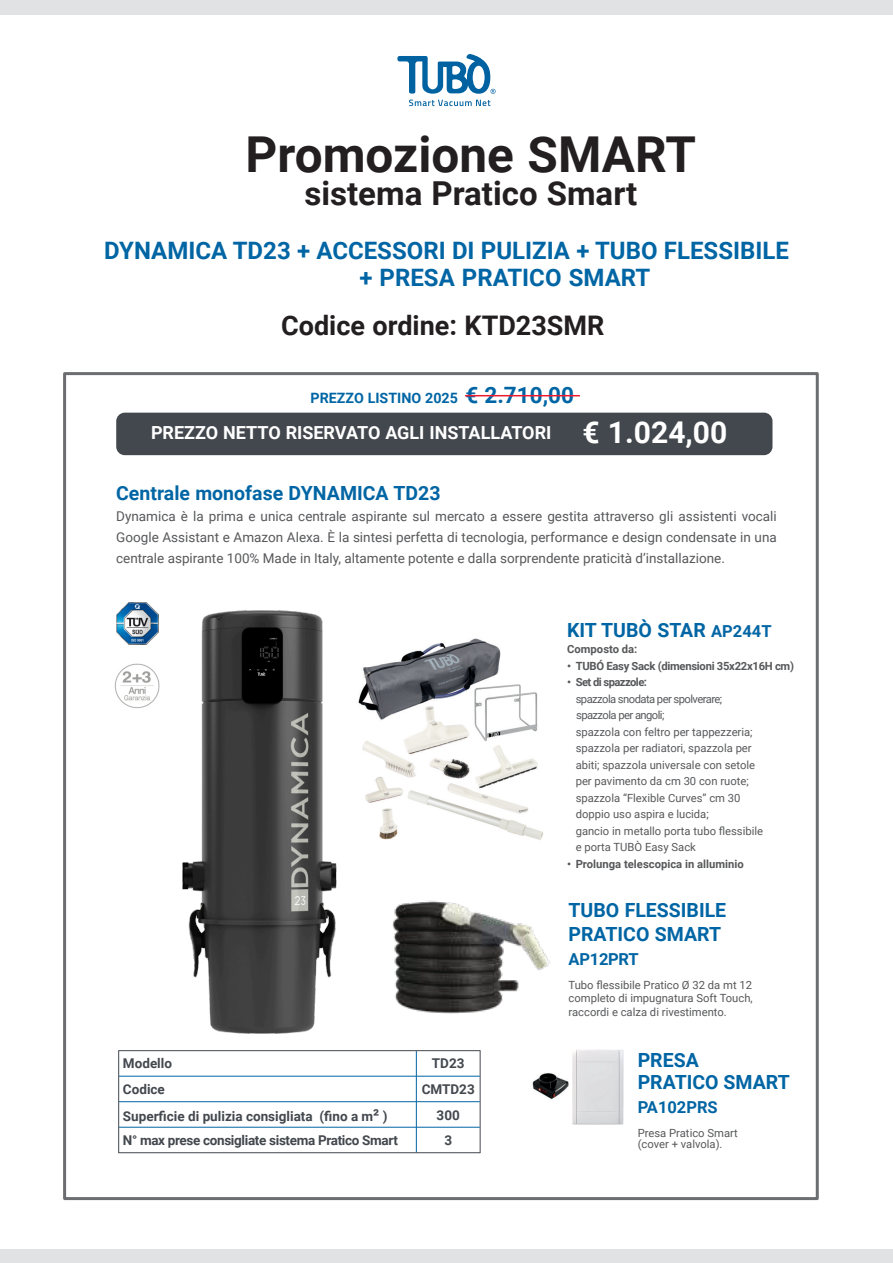
<style>
.page{position:relative;width:893px;height:1263px;background:#fff}
.page>*{position:absolute;margin:0;border:0;box-sizing:border-box;transform-origin:0 0}
.t1{font:700 49.5px "Roboto";color:#231f20}
.t2{font:700 33px "Roboto";color:#231f20}
.t3{font:700 27px "Roboto";color:#231f20}
.t4{font:700 24px/27px "Roboto";color:#0065a4}
.t5{font:700 19.5px/24px "Roboto";color:#0065a4}
.t6{font:700 18px "Roboto";color:#fff}
.t7{font:700 16.5px "Roboto";letter-spacing:-.015em;color:#0065a4}
.t8{font:700 14.25px "Roboto";color:#0065a4}
.t9{font:13.5px/21px "Roboto";color:#57585a;text-align:justify}
.t10{font:700 13.5px "Roboto";color:#43484e}
.t11{font:700 13.5px "Roboto";letter-spacing:-.025em;color:#43484e}
.t12{font:11.25px/16.5px "Roboto";color:#57585a}
.t13{font:700 11.25px "Roboto";color:#57585a}
.t14{font:700 11.25px "Roboto";letter-spacing:-.025em;color:#57585a}
.t15{font:700 11.25px "Roboto";letter-spacing:-.05em;color:#57585a}
.s1{font-size:22.5px}
.s2{font-size:30px}
.s3{font-size:16.5px}
</style>
<div class="page">
<div style="left:63px;top:372px;width:756px;height:828px;border:3px solid #6c6d70"></div>
<div style="left:0;top:0;width:893px;height:15px;background:#e1e2e4"></div>
<div style="left:0;top:1249px;width:893px;height:14px;background:#e1e2e4"></div>
<img style="left:532px;top:1049px;width:92px;height:75px">
<div style="left:116px;top:413px;width:656px;height:42px;background:#43484e;border-radius:9px"></div>
<svg style="left:397px;top:54px;width:99px;height:40px"></svg>
<svg style="left:409px;top:100px;width:81px;height:6px"></svg>
<img style="left:183px;top:610px;width:154px;height:423px">
<img style="left:358px;top:638px;width:185px;height:202px">
<img style="left:116px;top:602px;width:43px;height:42px">
<img style="left:114px;top:663px;width:46px;height:46px">
<img style="left:392px;top:900px;width:159px;height:114px">
<hr style="left:118px;top:1050px;width:1px;height:103px;background:#43484e">
<hr style="left:480px;top:1050px;width:1px;height:103px;background:#43484e">
<hr style="left:416px;top:1051px;width:1px;height:101px;background:#0065a4">
<hr style="left:119px;top:1050px;width:361px;height:1px;background:#43484e">
<hr style="left:119px;top:1152px;width:361px;height:1px;background:#43484e">
<hr style="left:119px;top:1076px;width:361px;height:1px;background:#0065a4">
<hr style="left:119px;top:1101px;width:361px;height:1px;background:#0065a4">
<hr style="left:119px;top:1127px;width:361px;height:1px;background:#0065a4">
<hr style="left:465px;top:395px;width:115px;height:1px;background:#ee1a2e">
<h1 class="t1" style="left:246px;top:135px;width:452px">Promozione SMART</h1>
<h2 class="t2" style="left:304px;top:180px;width:334px">sistema Pratico Smart</h2>
<h3 class="t4" style="left:359px;top:240px;width:431px;text-indent:-255px">DYNAMICA TD23 + ACCESSORI DI PULIZIA + TUBO FLESSIBILE + PRESA PRATICO SMART</h3>
<h3 class="t3" style="left:281px;top:314px;width:325px">Codice ordine: KTD23SMR</h3>
<p class="t8" style="left:311px;top:392px;width:265px">PREZZO LISTINO 2025 <span class="s1">€ 2.710,00</span></p>
<h3 class="t6" style="left:151px;top:426px;width:578px">PREZZO NETTO RISERVATO AGLI INSTALLATORI <span class="s2">€ 1.024,00</span></h3>
<h3 class="t5" style="left:116px;top:483px;width:326px">Centrale monofase DYNAMICA TD23</h3>
<p class="t9" style="left:116px;top:507px;width:662px">Dynamica è la prima e unica centrale aspirante sul mercato a essere gestita attraverso gli assistenti vocali Google Assistant e Amazon Alexa. È la sintesi perfetta di tecnologia, performance e design condensate in una centrale aspirante 100% Made in Italy, altamente potente e dalla sorprendente praticità d’installazione.</p>
<p class="t10" style="left:123px;top:1058px;width:51px">Modello</p>
<p class="t10" style="left:432px;top:1058px;width:34px">TD23</p>
<p class="t10" style="left:123px;top:1084px;width:44px">Codice</p>
<p class="t10" style="left:422px;top:1084px;width:55px">CMTD23</p>
<p class="t10" style="left:123px;top:1110px;width:266px">Superficie di pulizia consigliata (fino a m<span class="s3">²</span> )</p>
<p class="t10" style="left:437px;top:1109px;width:25px">300</p>
<p class="t11" style="left:123px;top:1135px;width:276px">N° max prese consigliate sistema Pratico Smart</p>
<p class="t10" style="left:444px;top:1135px;width:9px">3</p>
<h3 class="t5" style="left:567px;top:620px;width:206px">KIT TUBÒ STAR <span class="s3">AP244T</span></h3>
<p class="t13" style="left:567px;top:645px;width:72px">Composto da:</p>
<p class="t14" style="left:567px;top:661px;width:228px">• TUBÓ Easy Sack (dimensioni 35x22x16H cm)</p>
<p class="t15" style="left:567px;top:678px;width:81px">• Set di spazzole:</p>
<p class="t12" style="left:576px;top:692px;width:189px">spazzola snodata per spolverare; spazzola per angoli;<br>spazzola con feltro per tappezzeria; spazzola per radiatori, spazzola per abiti; spazzola universale con setole per pavimento da cm 30 con ruote; spazzola “Flexible Curves” cm 30 doppio uso aspira e lucida;<br>gancio in metallo porta tubo flessibile e porta TUBÒ Easy Sack</p>
<p class="t13" style="left:567px;top:859px;width:178px">• Prolunga telescopica in alluminio</p>
<h3 class="t5" style="left:568px;top:900px;width:159px">TUBO FLESSIBILE<br>PRATICO SMART</h3>
<h3 class="t7" style="left:568px;top:952px;width:72px">AP12PRT</h3>
<p class="t12" style="left:568px;top:979px;width:186px;line-height:13.5px;text-align:justify">Tubo flessibile Pratico Ø 32 da mt 12 completo di impugnatura Soft Touch, raccordi e calza di rivestimento.</p>
<h3 class="t5" style="left:638px;top:1050px;width:154px;line-height:22.5px">PRESA<br>PRATICO SMART</h3>
<h3 class="t7" style="left:638px;top:1101px;width:82px">PA102PRS</h3>
<p class="t12" style="left:638px;top:1129px;width:102px;line-height:11.2px">Presa Pratico Smart (cover + valvola).</p>
</div>
